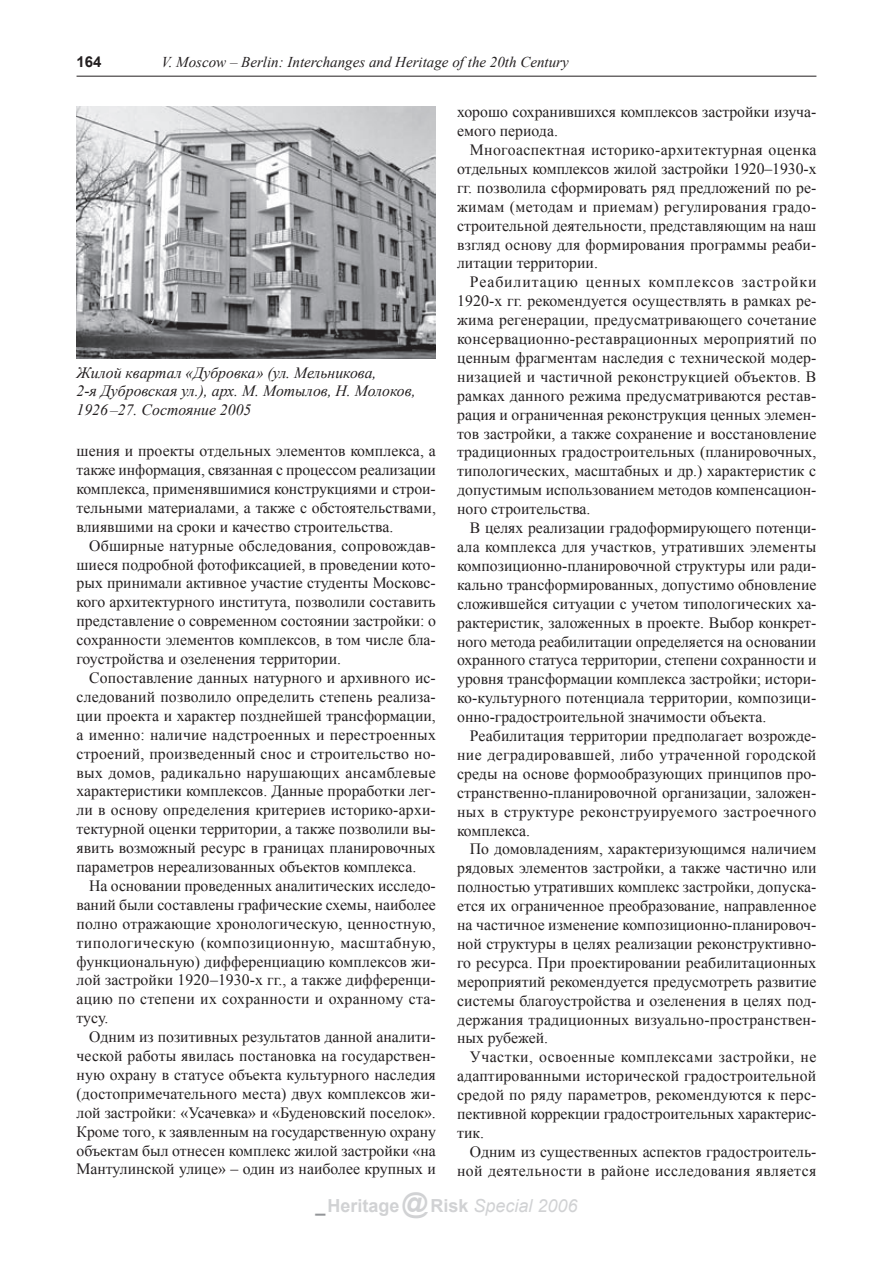
<style>
.page{position:relative;width:893px;height:1263px;background:#fff}
.page>*{position:absolute;margin:0;border:0;box-sizing:border-box;transform-origin:0 0}
.t1{font:700 18px "Arial";color:#d1d2d4}
.t2{font:15.75px/18.9px "Times New Roman";color:#231f20;text-align:justify}
.t3{font:italic 15.75px/18.9px "Times New Roman";color:#231f20}
.t4{font:italic 15px "Times New Roman";color:#231f20}
.t5{font:700 15px "Arial";color:#231f20}
.s1{color:#939598}
.s2{font-size:27px}
.s3{font-weight:400;font-style:italic}
</style>
<div class="page">
<hr style="left:77px;top:76px;width:739px;height:1px;background:#231f20">
<img style="left:77px;top:106px;width:358px;height:252px">
<p class="t5" style="left:77px;top:52px;width:27px">164</p>
<p class="t4" style="left:162px;top:51px;width:409px">V. Moscow – Berlin: Interchanges and Heritage of the 20th Century</p>
<p class="t3" style="left:77px;top:362px;width:341px">Жилой квартал «Дубровка» (ул. Мельникова,<br>2-я Дубровская ул.), арх. М. Мотылов, Н. Молоков,<br>1926–27. Состояние 2005</p>
<p class="t2" style="left:77px;top:441px;width:361px">шения и проекты отдельных элементов комплекса, а также информация, связанная с процессом реализации комплекса, применявшимися конструкциями и строи&shy;тельными материалами, а также с обстоятельствами, влиявшими на сроки и качество строительства.</p>
<p class="t2" style="left:77px;top:536px;width:361px;text-indent:13px">Обширные натурные обследования, сопровождав&shy;шиеся подробной фотофиксацией, в проведении кото&shy;рых принимали активное участие студенты Московс&shy;кого архитектурного института, позволили составить представление о современном состоянии застройки: о сохранности элементов комплексов, в том числе бла&shy;гоустройства и озеленения территории.</p>
<p class="t2" style="left:77px;top:668px;width:361px;text-indent:13px">Сопоставление данных натурного и архивного ис&shy;следований позволило определить степень реализа&shy;ции проекта и характер позднейшей трансформации, а именно: наличие надстроенных и перестроенных строений, произведенный снос и строительство но&shy;вых домов, радикально нарушающих ансамблевые характеристики комплексов. Данные проработки лег&shy;ли в основу определения критериев историко-архи&shy;тектурной оценки территории, а также позволили вы&shy;явить возможный ресурс в границах планировочных параметров нереализованных объектов комплекса.</p>
<p class="t2" style="left:77px;top:876px;width:361px;text-indent:13px">На основании проведенных аналитических исследо&shy;ваний были составлены графические схемы, наиболее полно отражающие хронологическую, ценностную, типологическую (композиционную, масштабную, функциональную) дифференциацию комплексов жи&shy;лой застройки 1920–1930-х гг., а также дифференци&shy;ацию по степени их сохранности и охранному ста&shy;тусу.</p>
<p class="t2" style="left:77px;top:1027px;width:361px;text-indent:13px">Одним из позитивных результатов данной аналити&shy;ческой работы явилась постановка на государствен&shy;ную охрану в статусе объекта культурного наследия (достопримечательного места) двух комплексов жи&shy;лой застройки: «Усачевка» и «Буденовский поселок».<br>Кроме того, к заявленным на государственную охрану объектам был отнесен комплекс жилой застройки «на Мантулинской улице» – один из наиболее крупных и</p>
<p class="t2" style="left:457px;top:102px;width:361px">хорошо сохранившихся комплексов застройки изуча&shy;емого периода.</p>
<p class="t2" style="left:457px;top:140px;width:361px;text-indent:13px">Многоаспектная историко-архитектурная оценка отдельных комплексов жилой застройки 1920–1930-х гг. позволила сформировать ряд предложений по ре&shy;жимам (методам и приемам) регулирования градо&shy;строительной деятельности, представляющим на наш взгляд основу для формирования программы реаби&shy;литации территории.</p>
<p class="t2" style="left:457px;top:272px;width:361px;text-indent:13px">Реабилитацию ценных комплексов застройки 1920-х гг. рекомендуется осуществлять в рамках ре&shy;жима регенерации, предусматривающего сочетание консервационно-реставрационных мероприятий по ценным фрагментам наследия с технической модер&shy;низацией и частичной реконструкцией объектов. В рамках данного режима предусматриваются рестав&shy;рация и ограниченная реконструкция ценных элемен&shy;тов застройки, а также сохранение и восстановление традиционных градостроительных (планировочных, типологических, масштабных и др.) характеристик с допустимым использованием методов компенсацион&shy;ного строительства.</p>
<p class="t2" style="left:457px;top:518px;width:361px;text-indent:13px">В целях реализации градоформирующего потенци&shy;ала комплекса для участков, утративших элементы композиционно-планировочной структуры или ради&shy;кально трансформированных, допустимо обновление сложившейся ситуации с учетом типологических ха&shy;рактеристик, заложенных в проекте. Выбор конкрет&shy;ного метода реабилитации определяется на основании охранного статуса территории, степени сохранности и уровня трансформации комплекса застройки; истори&shy;ко-культурного потенциала территории, композици&shy;онно-градостроительной значимости объекта.</p>
<p class="t2" style="left:457px;top:726px;width:361px;text-indent:13px">Реабилитация территории предполагает возрожде&shy;ние деградировавшей, либо утраченной городской среды на основе формообразующих принципов про&shy;странственно-планировочной организации, заложен&shy;ных в структуре реконструируемого застроечного комплекса.</p>
<p class="t2" style="left:457px;top:839px;width:361px;text-indent:13px">По домовладениям, характеризующимся наличием рядовых элементов застройки, а также частично или полностью утративших комплекс застройки, допуска&shy;ется их ограниченное преобразование, направленное на частичное изменение композиционно-планировоч&shy;ной структуры в целях реализации реконструктивно&shy;го ресурса. При проектировании реабилитационных мероприятий рекомендуется предусмотреть развитие системы благоустройства и озеленения в целях под&shy;держания традиционных визуально-пространствен&shy;ных рубежей.</p>
<p class="t2" style="left:457px;top:1047px;width:361px;text-indent:13px">Участки, освоенные комплексами застройки, не адаптированными исторической градостроительной средой по ряду параметров, рекомендуются к перс&shy;пективной коррекции градостроительных характерис&shy;тик.</p>
<p class="t2" style="left:457px;top:1142px;width:361px;text-align:right">Одним из существенных аспектов градостроитель&shy;ной деятельности в районе исследования является</p>
<p class="t1" style="left:315px;top:1194px;width:264px"><span class="s1">_</span> Heritage <span class="s2">@</span> Risk <span class="s3">Special 2006</span></p>
</div>
